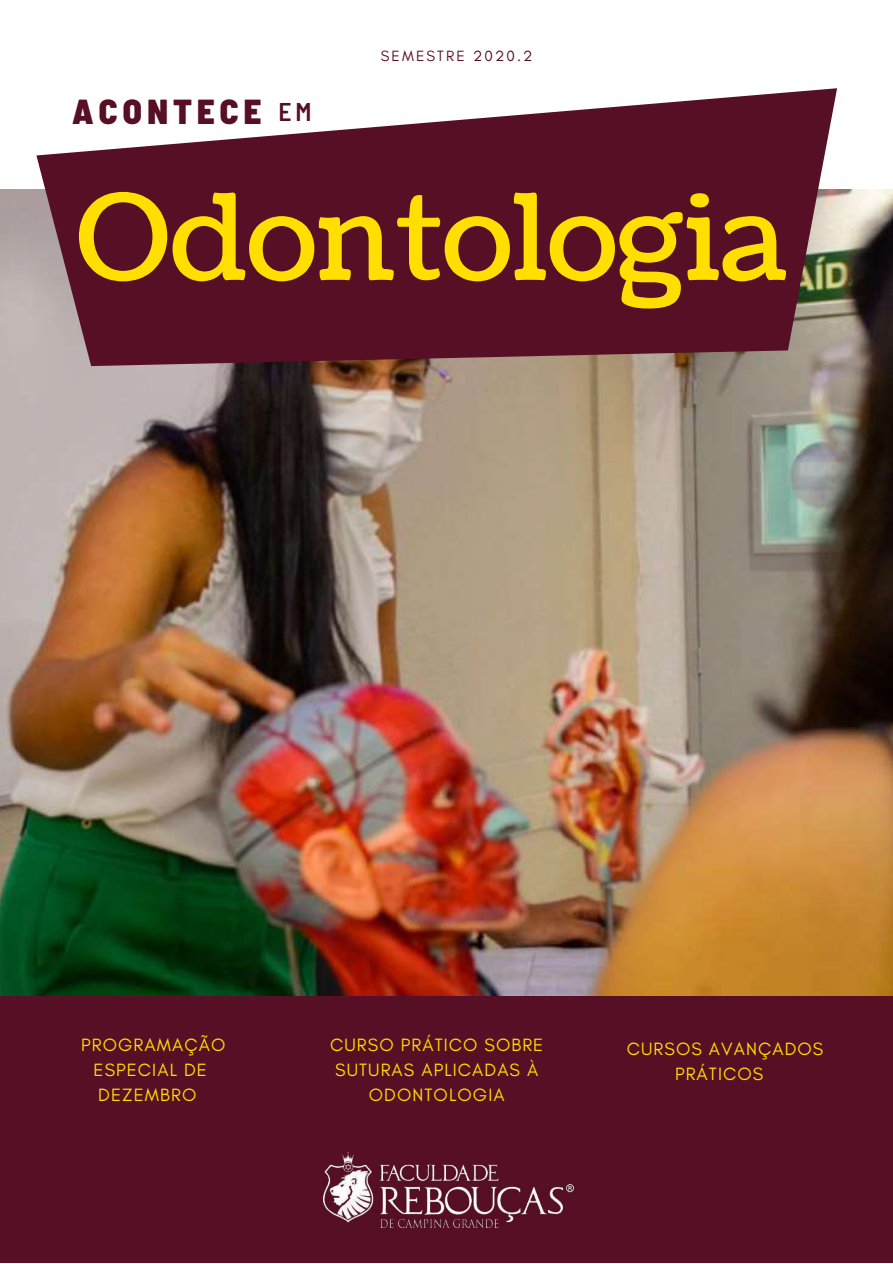
<style>
.page{position:relative;width:893px;height:1264px;background:#fff}
.page>*{position:absolute;margin:0;border:0;box-sizing:border-box;transform-origin:0 0}
.t1{font:118.95px "Coustard";color:#ffde00}
.t2{font:900 semi-condensed 34.65px "Barlow";letter-spacing:.15em;color:#570f26}
.t3{font:18.15px/24.8px "Glacial Indifference";letter-spacing:.06em;color:#ffde00}
.t4{font:15.15px "Glacial Indifference";letter-spacing:.14em;color:#570f26}
.s1{font-weight:600;font-size:25.65px}
</style>
<div class="page">
<img style="left:0;top:190px;width:892px;height:806px">
<div style="left:0;top:996px;width:892px;height:266px;background:#570f26"></div>
<svg style="left:36px;top:88px;width:801px;height:278px;background:#723849"></svg>
<img style="left:323px;top:1152px;width:250px;height:75px">
<h2 class="t2" style="left:72px;top:89px;width:241px">ACONTECE <span class="s1">EM</span></h2>
<p class="t4" style="left:381px;top:46px;width:153px">SEMESTRE 2020.2</p>
<h1 class="t1" style="left:76px;top:158px;width:713px">Odontologia</h1>
<p class="t3" style="left:93px;top:1032px;width:133px;text-indent:-12px">PROGRAMAÇÃO<br>ESPECIAL DE<br>DEZEMBRO</p>
<p class="t3" style="left:330px;top:1032px;width:215px;text-align:center">CURSO PRÁTICO SOBRE<br>SUTURAS APLICADAS À<br>ODONTOLOGIA</p>
<p class="t3" style="left:675px;top:1036px;width:150px;text-indent:-48px">CURSOS AVANÇADOS<br>PRÁTICOS</p>
</div>
